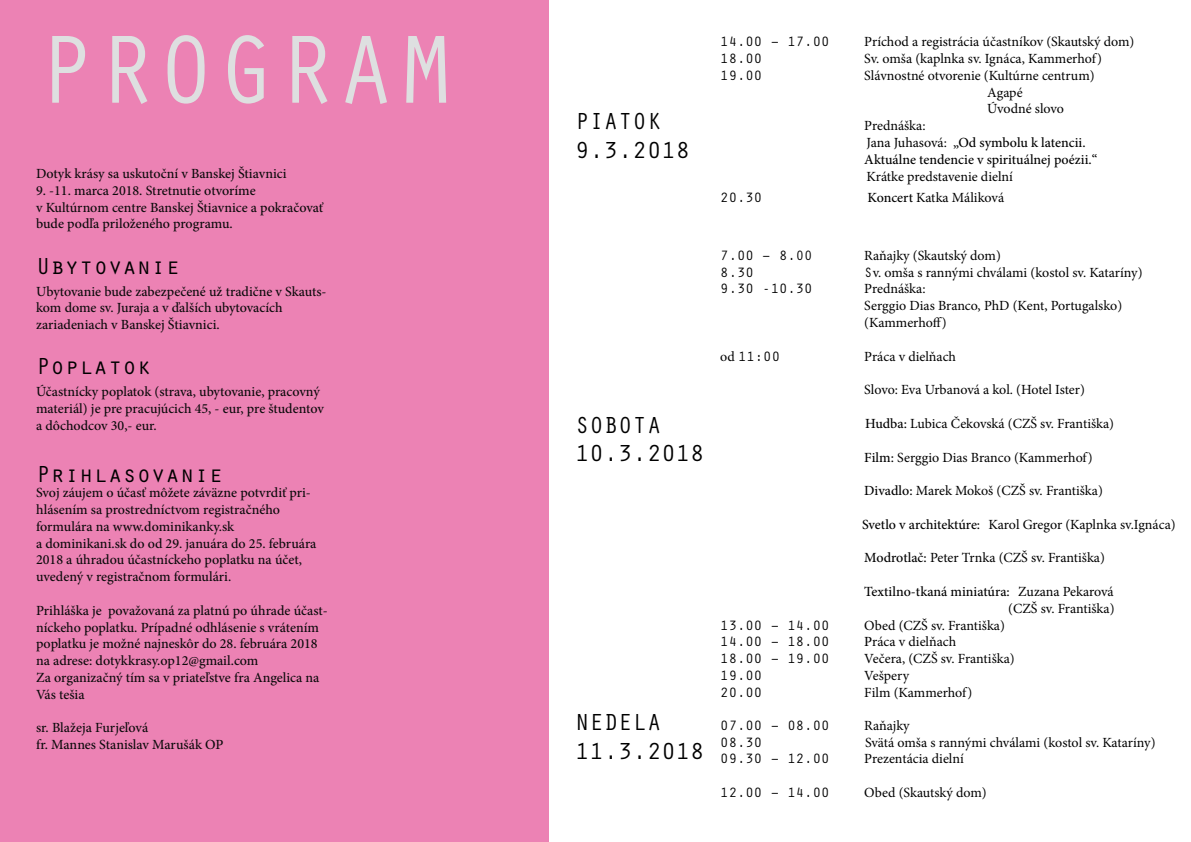
<style>
.page{position:relative;width:1191px;height:842px;background:#fff}
.page>*{position:absolute;margin:0;border:0;box-sizing:border-box;transform-origin:0 0}
.t1{font:100px "Orator Std";color:#dedfe0}
.t2{font:24px/28.8px "Orator Std";color:#000}
.t3{font:500 14px/16.8px "Minion Pro";color:#0b0a0b}
.t4{font:14px/16.8px "Minion Pro";letter-spacing:-.005em;color:#000}
.t5{font:14px "Orator Std";color:#000}
.t6{font:500 14px "Minion Pro";color:#000}
.s1{font-weight:400}
.s2{font-weight:500}
.s3{font-family:"Orator Std"}
.s4{font-family:"Minion Pro"}
</style>
<div class="page">
<div style="left:0;top:0;width:549px;height:842px;background:#ec82b4"></div>
<h1 class="t1" style="left:36px;top:-2px;width:421px">PROGRAM</h1>
<p class="t3" style="left:36px;top:165px;width:252px">Dotyk krásy sa uskutoční v Banskej Štiavnici</p>
<p class="t3" style="left:36px;top:182px;width:289px">9. -11. marca 2018. Stretnutie otvoríme<br>v Kultúrnom centre Banskej Štiavnice a pokračovať bude podľa priloženého programu.</p>
<h2 class="t2" style="left:36px;top:251px;width:145px">Ubytovanie</h2>
<p class="t3" style="left:36px;top:283px;width:292px">Ubytovanie bude zabezpečené už tradične v Skauts&shy;kom dome sv. Juraja a v ďalších ubytovacích zariadeniach v Banskej Štiavnici.</p>
<h2 class="t2" style="left:36px;top:351px;width:117px">Poplatok</h2>
<p class="t3" style="left:36px;top:383px;width:289px">Účastnícky poplatok (strava, ubytovanie, pracovný materiál) je pre pracujúcich 45, - eur, pre študentov a dôchodcov 30,- eur.</p>
<h2 class="t2" style="left:36px;top:458px;width:189px">Prihlasovanie</h2>
<p class="t3" style="left:36px;top:484px;width:282px">Svoj záujem o účasť môžete záväzne potvrdiť pri&shy;hlásením sa prostredníctvom registračného formulára na www.dominikanky.sk<br>a dominikani.sk do od 29. januára do 25. februára 2018 a úhradou účastníckeho poplatku na účet, uvedený v registračnom formulári.</p>
<p class="t3" style="left:36px;top:602px;width:293px">Prihláška je považovaná za platnú po úhrade účast&shy;níckeho poplatku. Prípadné odhlásenie s vrátením poplatku je možné najneskôr do 28. februára 2018 na adrese: dotykkrasy.op12@gmail.com<br>Za organizačný tím sa v priateľstve fra Angelica na Vás tešia</p>
<p class="t3" style="left:36px;top:719px;width:189px">sr. Blažeja Furjeľová<br>fr. Mannes Stanislav Marušák OP</p>
<h2 class="t2" style="left:575px;top:106px;width:117px">PIATOK<br>9.3.2018</h2>
<p class="t5" style="left:720px;top:32px;width:111px">14.00 – 17.00</p>
<p class="t4" style="left:864px;top:33px;width:272px">Príchod a registrácia účastníkov (Skautský dom)</p>
<p class="t5" style="left:720px;top:48px;width:43px">18.00</p>
<p class="t4" style="left:864px;top:50px;width:239px">Sv. omša (kaplnka sv. Ignáca, Kammerhof)</p>
<p class="t5" style="left:720px;top:65px;width:43px">19.00</p>
<p class="t4" style="left:864px;top:67px;width:232px">Slávnostné otvorenie (Kultúrne centrum)</p>
<p class="t4" style="left:987px;top:84px;width:37px">Agapé</p>
<p class="t4" style="left:987px;top:101px;width:78px">Úvodné slovo</p>
<p class="t4" style="left:864px;top:117px;width:63px">Prednáška:</p>
<p class="t6" style="left:866px;top:133px;width:221px"><span class="s1">Jana Juhasová:</span> „Od symbolu k latencii.</p>
<p class="t6" style="left:864px;top:150px;width:235px">Aktuálne tendencie v spirituálnej poézii.“</p>
<p class="t4" style="left:866px;top:168px;width:148px">Krátke predstavenie dielní</p>
<p class="t5" style="left:720px;top:188px;width:43px">20.30</p>
<p class="t4" style="left:867px;top:189px;width:138px"><span class="s2">Koncert</span> Katka Máliková</p>
<h2 class="t2" style="left:575px;top:409px;width:131px">SOBOTA<br>10.3.2018</h2>
<h2 class="t2" style="left:575px;top:707px;width:131px">NEDELA<br>11.3.2018</h2>
<p class="t5" style="left:720px;top:245px;width:94px">7.00 – 8.OO</p>
<p class="t4" style="left:864px;top:247px;width:138px">Raňajky (Skautský dom)</p>
<p class="t5" style="left:720px;top:262px;width:35px">8.30</p>
<p class="t4" style="left:864px;top:264px;width:280px"><span class="s3">S</span>v. omša s rannými chválami (kostol sv. Kataríny)</p>
<p class="t5" style="left:720px;top:279px;width:94px">9.30 -10.30</p>
<p class="t4" style="left:864px;top:281px;width:259px">Prednáška:<br>Serggio Dias Branco, PhD (Kent, Portugalsko) (Kammerhoff)</p>
<p class="t5" style="left:720px;top:346px;width:61px"><span class="s4">od</span> 11:00</p>
<p class="t4" style="left:864px;top:348px;width:93px">Práca v dielňach</p>
<p class="t4" style="left:864px;top:381px;width:222px">Slovo: Eva Urbanová a kol. (Hotel Ister)</p>
<p class="t4" style="left:865px;top:415px;width:250px"><span class="s2">Hudba:</span> Lubica Čekovská (CZŠ sv. Františka)</p>
<p class="t4" style="left:864px;top:449px;width:230px"><span class="s2">Film:</span> Serggio Dias Branco (Kammerhof)</p>
<p class="t4" style="left:864px;top:482px;width:240px"><span class="s2">Divadlo:</span> Marek Mokoš (CZŠ sv. Františka)</p>
<p class="t4" style="left:862px;top:516px;width:315px"><span class="s2">Svetlo v architektúre:</span> Karol Gregor (Kaplnka sv.Ignáca)</p>
<p class="t4" style="left:864px;top:549px;width:242px"><span class="s2">Modrotlač:</span> Peter Trnka (CZŠ sv. Františka)</p>
<p class="t4" style="left:864px;top:583px;width:252px;text-align:right"><span class="s2">Textilno-tkaná miniatúra:</span> Zuzana Pekarová (CZŠ sv. Františka)</p>
<p class="t5" style="left:720px;top:615px;width:111px">13.00 – 14.00</p>
<p class="t4" style="left:864px;top:617px;width:142px">Obed (CZŠ sv. Františka)</p>
<p class="t5" style="left:720px;top:632px;width:111px">14.00 – 18.00</p>
<p class="t4" style="left:864px;top:633px;width:93px"><span class="s2">P</span>ráca v dielňach</p>
<p class="t5" style="left:720px;top:648px;width:111px">18.00 – 19.00</p>
<p class="t4" style="left:864px;top:650px;width:152px">Večera, (CZŠ sv. Františka)</p>
<p class="t5" style="left:720px;top:665px;width:43px">19.00</p>
<p class="t4" style="left:864px;top:667px;width:46px">Vešpery</p>
<p class="t5" style="left:720px;top:682px;width:43px">20.00</p>
<p class="t4" style="left:864px;top:684px;width:109px">Film (Kammerhof)</p>
<p class="t5" style="left:720px;top:715px;width:111px">07.00 – 08.00</p>
<p class="t4" style="left:864px;top:717px;width:47px">Raňajky</p>
<p class="t5" style="left:720px;top:732px;width:43px">08.30</p>
<p class="t4" style="left:865px;top:734px;width:292px">Svätá omša s rannými chválami (kostol sv. Kataríny)</p>
<p class="t5" style="left:720px;top:749px;width:111px">09.30 – 12.00</p>
<p class="t4" style="left:864px;top:751px;width:101px">Prezentácia dielní</p>
<p class="t5" style="left:720px;top:782px;width:111px">12.00 – 14.00</p>
<p class="t4" style="left:864px;top:784px;width:124px">Obed (Skautský dom)</p>
</div>
